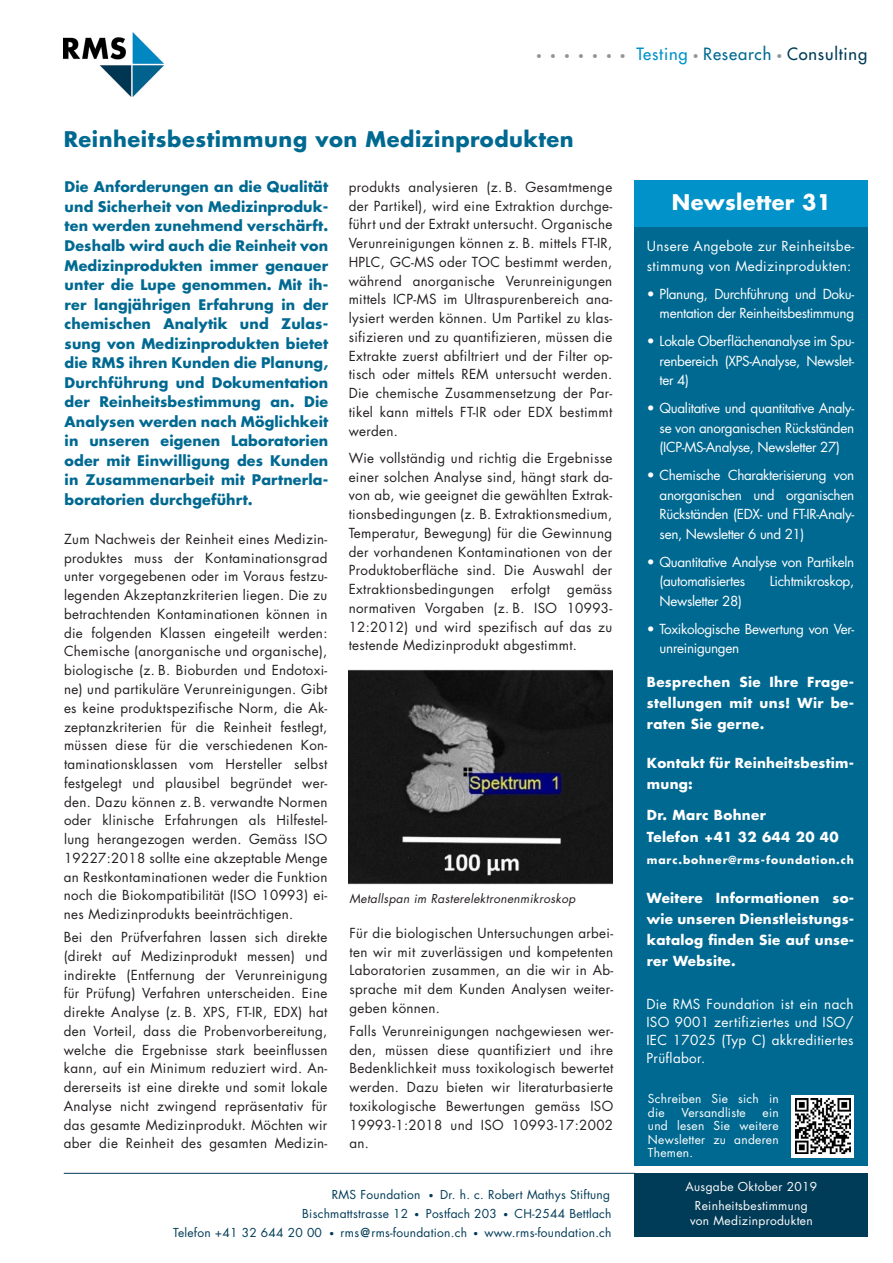
<style>
.page{position:relative;width:893px;height:1263px;background:#fff}
.page>*{position:absolute;margin:0;border:0;box-sizing:border-box;transform-origin:0 0}
.Titel{font:700 21px "Futura Std";letter-spacing:.025em;color:#006991}
.Headline{font:700 21px "Futura Std";letter-spacing:.015em;color:#fff}
.t1{font:500 16.5px "Futura Std";letter-spacing:.05em;color:#003b57}
.Text{font:700 14.25px/19.5px "Futura Std";letter-spacing:.01em;color:#006991;text-align:justify}
.t2{font:13.5px/18.8px "Futura Std";letter-spacing:.025em;color:#231f20;text-align:justify}
.Text_Spalte_blau{font:13.5px/19.5px "Futura Std";letter-spacing:-.025em;color:#fff;text-align:justify}
.Text_Spalte_blau-2{font:700 13.5px/21px "Futura Std";letter-spacing:.02em;color:#fff;text-align:justify}
.Text_Spalte_blau-3{font:13.5px/19.5px "Futura Std";letter-spacing:.025em;color:#fff}
.t3{font:12px "Futura Std";letter-spacing:.02em;color:#003b57}
.Text_Spalte_blau-4{font:12px/13.5px "Futura Std";letter-spacing:.02em;color:#fff}
.t4{font:italic 12px "Futura Std";letter-spacing:.025em;color:#231f20}
.Text_Spalte_blau-5{font:700 10.8px "Futura Std";letter-spacing:.08em;color:#fff}
.s1{font-weight:300;font-size:10.5px;color:#939598}
.s2{color:#0092c8}
.s3{color:#006991}
.s4{font-size:9px}
.s5{font-weight:800}
</style>
<div class="page">
<div style="left:634px;top:227px;width:233px;height:939px;background:#006991"></div>
<hr style="left:64px;top:1173px;width:571px;height:1px;background:#003b57">
<div style="left:634px;top:1173px;width:233px;height:63px;background:#003b57"></div>
<div style="left:634px;top:180px;width:233px;height:47px;background:#0092c8"></div>
<img style="left:64px;top:33px;width:100px;height:63px">
<div style="left:791px;top:1095px;width:63px;height:62px;background:#fff"></div>
<img style="left:795px;top:1099px;width:55px;height:55px">
<img style="left:349px;top:670px;width:263px;height:214px">
<p class="t1" style="left:536px;top:43px;width:333px"><span class="s1">• • • • • • •</span> <span class="s2">Testing</span> <span class="s1">•</span> <span class="s3">Research</span> <span class="s1">•</span> Consulting</p>
<p class="Titel" style="left:64px;top:126px;width:512px">Reinheitsbestimmung von Medizinprodukten</p>
<p class="Text" style="left:65px;top:177px;width:265px">Die Anforderungen an die Qualität und Sicherheit von Medizinproduk&shy;ten werden zunehmend verschärft.<br>Deshalb wird auch die Reinheit von Medizinprodukten immer genauer unter die Lupe genommen. Mit ih&shy;rer langjährigen Erfahrung in der chemischen Analytik und Zulas&shy;sung von Medizinprodukten bietet die RMS ihren Kunden die Planung, Durchführung und Dokumentation der Reinheitsbestimmung an. Die Analysen werden nach Möglichkeit in unseren eigenen Laboratorien oder mit Einwilligung des Kunden in Zusammenarbeit mit Partnerla&shy;boratorien durchgeführt.</p>
<p class="t2" style="left:349px;top:178px;width:265px">produkts analysieren (z. B. Gesamtmenge der Partikel), wird eine Extraktion durchge&shy;führt und der Extrakt untersucht. Organische Verunreinigungen können z. B. mittels FT-IR, HPLC, GC-MS oder TOC bestimmt werden, während anorganische Verunreinigungen mittels ICP-MS im Ultraspurenbereich ana&shy;lysiert werden können. Um Partikel zu klas&shy;sifizieren und zu quantifizieren, müssen die Extrakte zuerst abfiltriert und der Filter op&shy;tisch oder mittels REM untersucht werden.<br>Die chemische Zusammensetzung der Par&shy;tikel kann mittels FT-IR oder EDX bestimmt werden.</p>
<p class="t2" style="left:349px;top:449px;width:265px">Wie vollständig und richtig die Ergebnisse einer solchen Analyse sind, hängt stark da&shy;von ab, wie geeignet die gewählten Extrak&shy;tionsbedingungen (z. B. Extraktionsmedium, Temperatur, Bewegung) für die Gewinnung der vorhandenen Kontaminationen von der Produktoberfläche sind. Die Auswahl der Extraktionsbedingungen</p>
<p class="t2" style="left:64px;top:530px;width:265px">Zum Nachweis der Reinheit eines Medizin&shy;produktes muss der Kontaminationsgrad unter vorgegebenen oder im Voraus festzu&shy;legenden Akzeptanzkriterien liegen. Die zu betrachtenden Kontaminationen können in die folgenden Klassen eingeteilt werden:<br>Chemische (anorganische und organische), biologische (z. B. Bioburden und Endotoxi&shy;ne) und partikuläre Verunreinigungen. Gibt es keine produktspezifische Norm, die Ak&shy;zeptanzkriterien für die Reinheit festlegt, müssen diese für die verschiedenen Kon&shy;taminationsklassen vom Hersteller selbst festgelegt und plausibel begründet wer&shy;den. Dazu können z. B. verwandte Normen oder klinische Erfahrungen als Hilfestel&shy;lung herangezogen werden. Gemäss ISO 19227:2018 sollte eine akzeptable Menge an Restkontaminationen weder die Funktion noch die Biokompatibilität (ISO 10993) ei&shy;nes Medizinprodukts beeinträchtigen.</p>
<p class="t2" style="left:64px;top:928px;width:265px">Bei den Prüfverfahren lassen sich direkte (direkt auf Medizinprodukt messen) und indirekte (Entfernung der Verunreinigung für Prüfung) Verfahren unterscheiden. Eine direkte Analyse (z. B. XPS, FT-IR, EDX) hat den Vorteil, dass die Probenvorbereitung, welche die Ergebnisse stark beeinflussen kann, auf ein Minimum reduziert wird. An&shy;dererseits ist eine direkte und somit lokale Analyse nicht zwingend repräsentativ für das gesamte Medizinprodukt. Möchten wir aber die Reinheit des gesamten Medizin-</p>
<p class="t2" style="left:511px;top:580px;width:40px">erfolgt</p>
<p class="t2" style="left:349px;top:580px;width:265px;text-indent:219px">gemäss normativen Vorgaben (z. B. ISO 10993- 12:2012) und wird spezifisch auf das zu testende Medizinprodukt abgestimmt.</p>
<p class="t4" style="left:350px;top:891px;width:227px">Metallspan im Rasterelektronenmikroskop</p>
<p class="t2" style="left:350px;top:923px;width:265px">Für die biologischen Untersuchungen arbei&shy;ten wir mit zuverlässigen und kompetenten Laboratorien zusammen, an die wir in Ab&shy;sprache mit dem Kunden Analysen weiter&shy;geben können.</p>
<p class="t2" style="left:350px;top:1021px;width:265px">Falls Verunreinigungen nachgewiesen wer&shy;den, müssen diese quantifiziert und ihre Bedenklichkeit muss toxikologisch bewertet werden. Dazu bieten wir literaturbasierte toxikologische Bewertungen gemäss ISO 19993-1:2018 und ISO 10993-17:2002 an.</p>
<p class="t3" style="left:332px;top:1187px;width:280px">RMS Foundation <span class="s4">•</span> Dr. h. c. Robert Mathys Stiftung</p>
<p class="t3" style="left:302px;top:1206px;width:311px">Bischmattstrasse 12 <span class="s4">•</span> Postfach 203 <span class="s4">•</span> CH-2544 Bettlach</p>
<p class="t3" style="left:173px;top:1224px;width:440px">Telefon +41 32 644 20 00 <span class="s4">•</span> rms<span class="s5">@</span>rms-foundation.ch <span class="s4">•</span> www.rms-foundation.ch</p>
<p class="Headline" style="left:672px;top:189px;width:161px">Newsletter 31</p>
<p class="Text_Spalte_blau-3" style="left:647px;top:237px;width:209px">Unsere Angebote zur Reinheitsbe&shy;stimmung von Medizinprodukten:</p>
<p class="Text_Spalte_blau" style="left:647px;top:284px;width:209px;text-align:right">• Planung, Durchführung und Doku&shy;mentation der Reinheitsbestimmung</p>
<p class="Text_Spalte_blau" style="left:660px;top:332px;width:196px;text-indent:-13px">• Lokale Oberflächenanalyse im Spu&shy;renbereich (XPS-Analyse, Newslet&shy;ter 4)</p>
<p class="Text_Spalte_blau" style="left:660px;top:399px;width:196px;text-indent:-13px">• Qualitative und quantitative Analy&shy;se von anorganischen Rückständen (ICP-MS-Analyse, Newsletter 27)</p>
<p class="Text_Spalte_blau" style="left:660px;top:466px;width:196px;text-indent:-13px">• Chemische Charakterisierung von anorganischen und organischen Rückständen (EDX- und FT-IR-Analy&shy;sen, Newsletter 6 und 21)</p>
<p class="Text_Spalte_blau" style="left:660px;top:552px;width:196px;text-indent:-13px">• Quantitative Analyse von Partikeln (automatisiertes</p>
<p class="Text_Spalte_blau" style="left:770px;top:572px;width:86px">Lichtmikroskop,</p>
<p class="Text_Spalte_blau" style="left:660px;top:591px;width:84px">Newsletter 28)</p>
<p class="Text_Spalte_blau" style="left:660px;top:619px;width:196px;text-indent:-13px">• Toxikologische Bewertung von Ver&shy;unreinigungen</p>
<p class="Text_Spalte_blau-2" style="left:647px;top:671px;width:209px">Besprechen Sie Ihre Frage&shy;stellungen mit uns! Wir be&shy;raten Sie gerne.</p>
<p class="Text_Spalte_blau-2" style="left:647px;top:752px;width:209px">Kontakt für Reinheitsbestim&shy;mung:</p>
<p class="Text_Spalte_blau-2" style="left:647px;top:804px;width:121px">Dr. Marc Bohner</p>
<p class="Text_Spalte_blau-2" style="left:647px;top:826px;width:193px">Telefon +41 32 644 20 40</p>
<p class="Text_Spalte_blau-5" style="left:647px;top:853px;width:209px">marc.bohner@rms-foundation.ch</p>
<p class="Text_Spalte_blau-2" style="left:647px;top:887px;width:209px">Weitere Informationen so&shy;wie unseren Dienstleistungs&shy;katalog finden Sie auf unse&shy;rer Website.</p>
<p class="Text_Spalte_blau" style="left:646px;top:995px;width:209px;line-height:18px">Die RMS Foundation ist ein nach ISO 9001 zertifiziertes und ISO/ IEC 17025 (Typ C) akkreditiertes Prüflabor.</p>
<p class="Text_Spalte_blau-4" style="left:648px;top:1092px;width:132px">Schreiben Sie sich in die</p>
<p class="Text_Spalte_blau-4" style="left:682px;top:1105px;width:66px">Versandliste</p>
<p class="Text_Spalte_blau-4" style="left:648px;top:1105px;width:132px;text-align:justify;text-indent:115px">ein und lesen Sie weitere Newsletter zu anderen Themen.</p>
<p class="Text_Spalte_blau-4" style="left:685px;top:1180px;width:133px">Ausgabe Oktober 2019</p>
<p class="Text_Spalte_blau-4" style="left:695px;top:1199px;width:114px">Reinheitsbestimmung</p>
<p class="Text_Spalte_blau-4" style="left:690px;top:1214px;width:124px">von Medizinprodukten</p>
</div>
